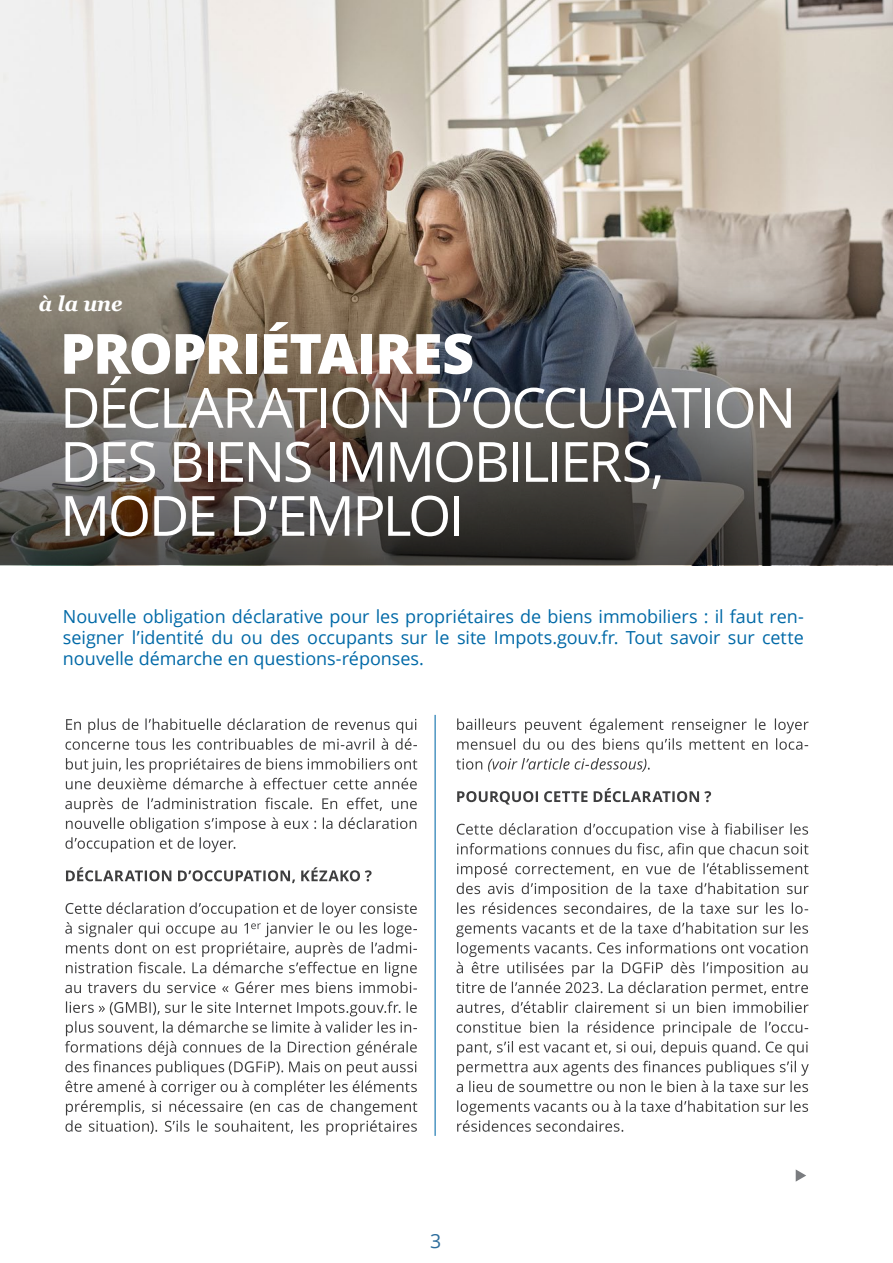
<style>
.page{position:relative;width:893px;height:1263px;background:#fff}
.page>*{position:absolute;margin:0;border:0;box-sizing:border-box;transform-origin:0 0}
.TEXTE_SOMMAIRE{font:55.5px/54px "Open Sans";letter-spacing:-.04em;color:#fff}
.TEXTE_SOMMAIRE-2{font:800 55.5px "Open Sans";letter-spacing:-.025em;color:#fff}
.TEXTE_SOMMAIRE-3{font:italic 700 21px "Georgia";color:#fff}
.t1{font:19.5px "Open Sans";color:#2d6d9c}
.TXT_COURANT{font:18px/21px "Open Sans";letter-spacing:-.005em;color:#0069a7;text-align:justify}
</style>
<div class="page">
<svg style="left:457px;top:1100px;width:351px;height:32px"></svg>
<svg style="left:457px;top:1021px;width:352px;height:71px"></svg>
<svg style="left:456px;top:922px;width:353px;height:93px"></svg>
<svg style="left:457px;top:823px;width:352px;height:93px"></svg>
<svg style="left:457px;top:788px;width:254px;height:16px"></svg>
<svg style="left:456px;top:718px;width:353px;height:54px"></svg>
<svg style="left:65px;top:1001px;width:352px;height:134px"></svg>
<svg style="left:65px;top:902px;width:352px;height:91px"></svg>
<svg style="left:66px;top:867px;width:306px;height:16px"></svg>
<svg style="left:65px;top:797px;width:352px;height:55px"></svg>
<svg style="left:66px;top:758px;width:351px;height:31px"></svg>
<svg style="left:65px;top:718px;width:352px;height:32px"></svg>
<svg style="left:796px;top:1169px;width:10px;height:13px"></svg>
<img style="left:0;top:0;width:893px;height:230px">
<img style="left:0;top:230px;width:893px;height:335px">
<hr style="left:435px;top:715px;width:1px;height:421px;background:#0069a7">
<p class="TEXTE_SOMMAIRE-3" style="left:39px;top:289px;width:85px">à la une</p>
<p class="TEXTE_SOMMAIRE-2" style="left:60px;top:311px;width:416px">PROPRIÉTAIRES</p>
<p class="TEXTE_SOMMAIRE" style="left:60px;top:379px;width:738px">DÉCLARATION D’OCCUPATION<br>DES BIENS IMMOBILIERS,<br>MODE D’EMPLOI</p>
<p class="TXT_COURANT" style="left:63px;top:606px;width:742px">Nouvelle obligation déclarative pour les propriétaires de biens immobiliers : il faut ren&shy;seigner l’identité du ou des occupants sur le site Impots.gouv.fr. Tout savoir sur cette nouvelle démarche en questions-réponses.</p>
<p class="t1" style="left:430px;top:1228px;width:13px">3</p>
</div>
